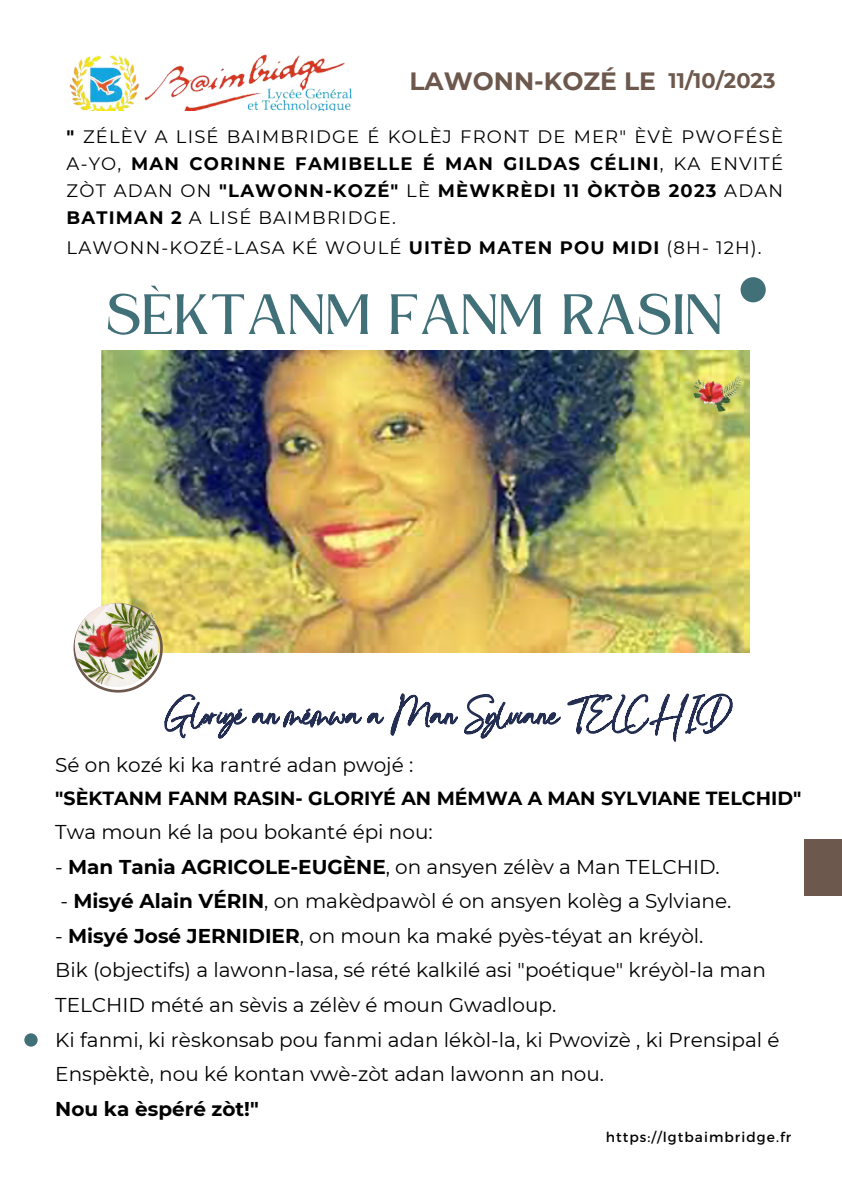
<style>
.page{position:relative;width:842px;height:1191px;background:#fff}
.page>*{position:absolute;margin:0;border:0;box-sizing:border-box;transform-origin:0 0}
.t1{font:52.9px "Kingred Serif";color:#417078}
.t2{font:700 25px "Montserrat";color:#6d584d}
.t3{font:700 21px "Montserrat";color:#6d584d}
.t4{font:20px/34.5px "Montserrat";color:#000}
.t5{font:700 20px "Montserrat";color:#000}
.t6{font:700 19px "Montserrat";color:#000}
.t7{font:18px/27px "Montserrat";letter-spacing:.065em;color:#000;text-align:justify}
.t8{font:13.8px "Montserrat";letter-spacing:.075em;color:#000}
.s1{font-weight:700}
</style>
<div class="page">
<svg style="left:163px;top:652px;width:571px;height:90px"></svg>
<img style="left:101px;top:350px;width:648px;height:302px">
<img style="left:689px;top:359px;width:56px;height:56px">
<svg style="left:85px;top:678px;width:66px;height:14px"></svg>
<img style="left:73px;top:586px;width:90px;height:92px">
<div style="left:804px;top:839px;width:38px;height:56px;background:#6d584d"></div>
<div style="left:741px;top:277px;width:25px;height:25px;background:#417078;border-radius:50%"></div>
<div style="left:24px;top:1033px;width:14px;height:13px;background:#417078;border-radius:50%"></div>
<img style="left:69px;top:54px;width:283px;height:56px">
<p class="t2" style="left:409px;top:65px;width:248px">LAWONN-KOZÉ LE</p>
<p class="t3" style="left:669px;top:67px;width:108px">11/10/2023</p>
<p class="t7" style="left:67px;top:123px;width:718px"><span class="s1">"</span> ZÉLÈV A LISÉ BAIMBRIDGE É KOLÈJ FRONT DE MER" ÈVÈ PWOFÉSÈ A-YO, <span class="s1">MAN CORINNE FAMIBELLE É MAN GILDAS CÉLINI</span>, KA ENVITÉ ZÒT ADAN ON <span class="s1">"LAWONN-KOZÉ"</span> LÈ <span class="s1">MÈWKRÈDI 11 ÒKTÒB 2023</span> ADAN <span class="s1">BATIMAN 2</span> A LISÉ BAIMBRIDGE.</p>
<p class="t7" style="left:67px;top:234px;width:697px">LAWONN-KOZÉ-LASA KÉ WOULÉ <span class="s1">UITÈD MATEN POU MIDI</span> (8H- 12H).</p>
<p class="t1" style="left:108px;top:294px;width:618px">SÈKTANM FANM RASIN</p>
<p class="t4" style="left:55px;top:747px;width:359px">Sé on kozé ki ka rantré adan pwojé :</p>
<p class="t6" style="left:55px;top:786px;width:747px">"SÈKTANM FANM RASIN- GLORIYÉ AN MÉMWA A MAN SYLVIANE TELCHID"</p>
<p class="t4" style="left:55px;top:814px;width:379px">Twa moun ké la pou bokanté épi nou:</p>
<p class="t4" style="left:55px;top:849px;width:666px">- <span class="s1">Man Tania AGRICOLE-EUGÈNE</span>, on ansyen zélèv a Man TELCHID.</p>
<p class="t4" style="left:61px;top:883px;width:672px">- <span class="s1">Misyé Alain VÉRIN</span>, on makèdpawòl é on ansyen kolèg a Sylviane.</p>
<p class="t4" style="left:55px;top:918px;width:650px">- <span class="s1">Misyé José JERNIDIER</span>, on moun ka maké pyès-téyat an kréyòl.</p>
<p class="t4" style="left:55px;top:952px;width:712px">Bik (objectifs) a lawonn-lasa, sé rété kalkilé asi "poétique" kréyòl-la man<br>TELCHID mété an sèvis a zélèv é moun Gwadloup.</p>
<p class="t4" style="left:55px;top:1021px;width:726px">Ki fanmi, ki rèskonsab pou fanmi adan lékòl-la, ki Pwovizè , ki Prensipal é<br>Enspèktè, nou ké kontan vwè-zòt adan lawonn an nou.</p>
<p class="t5" style="left:55px;top:1095px;width:205px">Nou ka èspéré zòt!"</p>
<p class="t8" style="left:606px;top:1127px;width:187px">https://lgtbaimbridge.fr</p>
</div>
